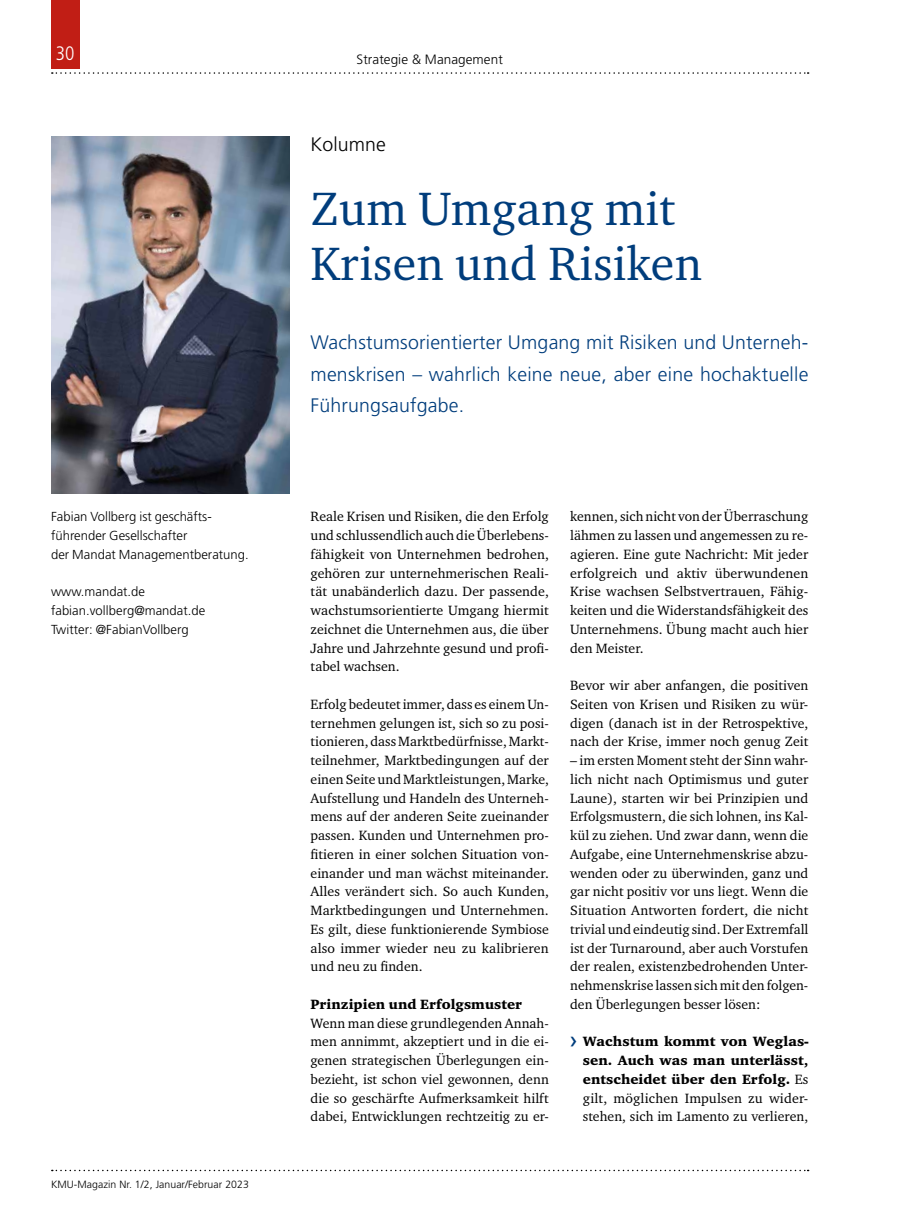
<style>
.page{position:relative;width:902px;height:1212px;background:#fff}
.page>*{position:absolute;margin:0;border:0;box-sizing:border-box;transform-origin:0 0}
.t1{font:48px/55.5px "Charter ITC Std";letter-spacing:.005em;color:#003d7c}
.t2{font:300 19.5px/31.5px "Frutiger LT Std";letter-spacing:.01em;color:#003d7c;text-align:justify}
.t3{font:300 19.5px "Frutiger LT Std";letter-spacing:.005em;color:#000}
.t4{font:300 condensed 19.5px "Frutiger LT Std";color:#fff}
.t5{font:13.8px/18.8px "Charter ITC Std";letter-spacing:.005em;color:#000;text-align:justify}
.t6{font:900 13.8px/18.8px "Charter ITC Std";letter-spacing:.005em;color:#000;text-align:justify}
.t7{font:300 13.5px "Frutiger LT Std";letter-spacing:.005em;color:#000}
.t8{font:300 13.05px/18.8px "Frutiger LT Std";letter-spacing:.005em;color:#000}
.t9{font:300 10.5px "Frutiger LT Std";letter-spacing:.005em;color:#000}
.s1{font-family:"Frutiger LT Std";font-weight:400;font-size:24px;color:#003d7c}
.s2{font-weight:400}
</style>
<div class="page">
<svg style="left:52px;top:72px;width:756px;height:2px"></svg>
<div style="left:51px;top:0;width:29px;height:68px;background:#c11e15"></div>
<svg style="left:52px;top:1170px;width:756px;height:1px"></svg>
<img style="left:51px;top:136px;width:238px;height:357px">
<h2 class="t4" style="left:56px;top:42px;width:20px">30</h2>
<p class="t8" style="left:51px;top:508px;width:199px">Fabian Vollberg ist geschäfts&shy;führender Gesellschafter<br>der Mandat Managementberatung.</p>
<p class="t8" style="left:51px;top:583px;width:156px">www.mandat.de fabian.vollberg@mandat.de<br>Twitter: @FabianVollberg</p>
<p class="t9" style="left:51px;top:1178px;width:199px">KMU-Magazin Nr. 1/2, Januar/Februar 2023</p>
<p class="t7" style="left:356px;top:51px;width:148px">Strategie &amp; Management</p>
<h2 class="t3" style="left:310px;top:133px;width:77px">Kolumne</h2>
<h1 class="t1" style="left:310px;top:180px;width:393px">Zum Umgang mit<br>Krisen und Risiken</h1>
<h2 class="t2" style="left:310px;top:327px;width:499px">Wachstumsorientierter Umgang mit Risiken und Unterneh&shy;menskrisen – wahrlich keine neue, aber eine hochaktuelle Führungsaufgabe.</h2>
<p class="t5" style="left:310px;top:507px;width:240px">Reale Krisen und Risiken, die den Erfolg und schlussendlich auch die Überlebens&shy;fähigkeit von Unternehmen bedrohen, gehören zur unternehmerischen Reali&shy;tät unabänderlich dazu. Der passende, wachstumsorientierte Umgang hiermit zeichnet die Unternehmen aus, die über Jahre und Jahrzehnte gesund und profi&shy;tabel wachsen.</p>
<p class="t5" style="left:310px;top:694px;width:240px">Erfolg bedeutet immer, dass es einem Un&shy;ternehmen gelungen ist, sich so zu posi&shy;tionieren, dass Marktbedürfnisse, Markt&shy;teilnehmer, Marktbedingungen auf der einen Seite und Marktleistungen, Marke, Aufstellung und Handeln des Unterneh&shy;mens auf der anderen Seite zueinander passen. Kunden und Unternehmen pro&shy;fitieren in einer solchen Situation von&shy;einander und man wächst miteinander.<br>Alles verändert sich. So auch Kunden, Marktbedingungen und Unternehmen.<br>Es gilt, diese funktionierende Symbiose also immer wieder neu zu kalibrieren und neu zu finden.</p>
<p class="t6" style="left:310px;top:995px;width:213px">Prinzipien und Erfolgsmuster</p>
<p class="t5" style="left:310px;top:1013px;width:240px">Wenn man diese grundlegenden Annah&shy;men annimmt, akzeptiert und in die ei&shy;genen strategischen Überlegungen ein&shy;bezieht, ist schon viel gewonnen, denn die so geschärfte Aufmerksamkeit hilft dabei, Entwicklungen rechtzeitig zu er-</p>
<p class="t5" style="left:570px;top:507px;width:240px">kennen, sich nicht von der Überraschung lähmen zu lassen und angemessen zu re&shy;agieren. Eine gute Nachricht: Mit jeder erfolgreich und aktiv überwundenen Krise wachsen Selbstvertrauen, Fähig&shy;keiten und die Widerstandsfähigkeit des Unternehmens. Übung macht auch hier den Meister.</p>
<p class="t5" style="left:570px;top:676px;width:240px">Bevor wir aber anfangen, die positiven Seiten von Krisen und Risiken zu wür&shy;digen (danach ist in der Retrospektive, nach der Krise, immer noch genug Zeit</p>
<p class="t5" style="left:570px;top:751px;width:240px">– im ersten Moment steht der Sinn wahr&shy;lich nicht nach Optimismus und guter Laune), starten wir bei Prinzipien und Erfolgsmustern, die sich lohnen, ins Kal&shy;kül zu ziehen. Und zwar dann, wenn die Aufgabe, eine Unternehmenskrise abzu&shy;wenden oder zu überwinden, ganz und gar nicht positiv vor uns liegt. Wenn die Situation Antworten fordert, die nicht trivial und eindeutig sind. Der Extremfall ist der Turnaround, aber auch Vorstufen der realen, existenzbedrohenden Unter&shy;nehmenskrise lassen sich mit den folgen&shy;den Überlegungen besser lösen:</p>
<p class="t6" style="left:583px;top:1032px;width:227px;text-indent:-13px"><span class="s1">›</span> Wachstum kommt von Weglas&shy;sen. Auch was man unterlässt, entscheidet über den Erfolg. <span class="s2">Es gilt, möglichen Impulsen zu wider&shy;stehen, sich im Lamento zu verlieren,</span></p>
</div>
